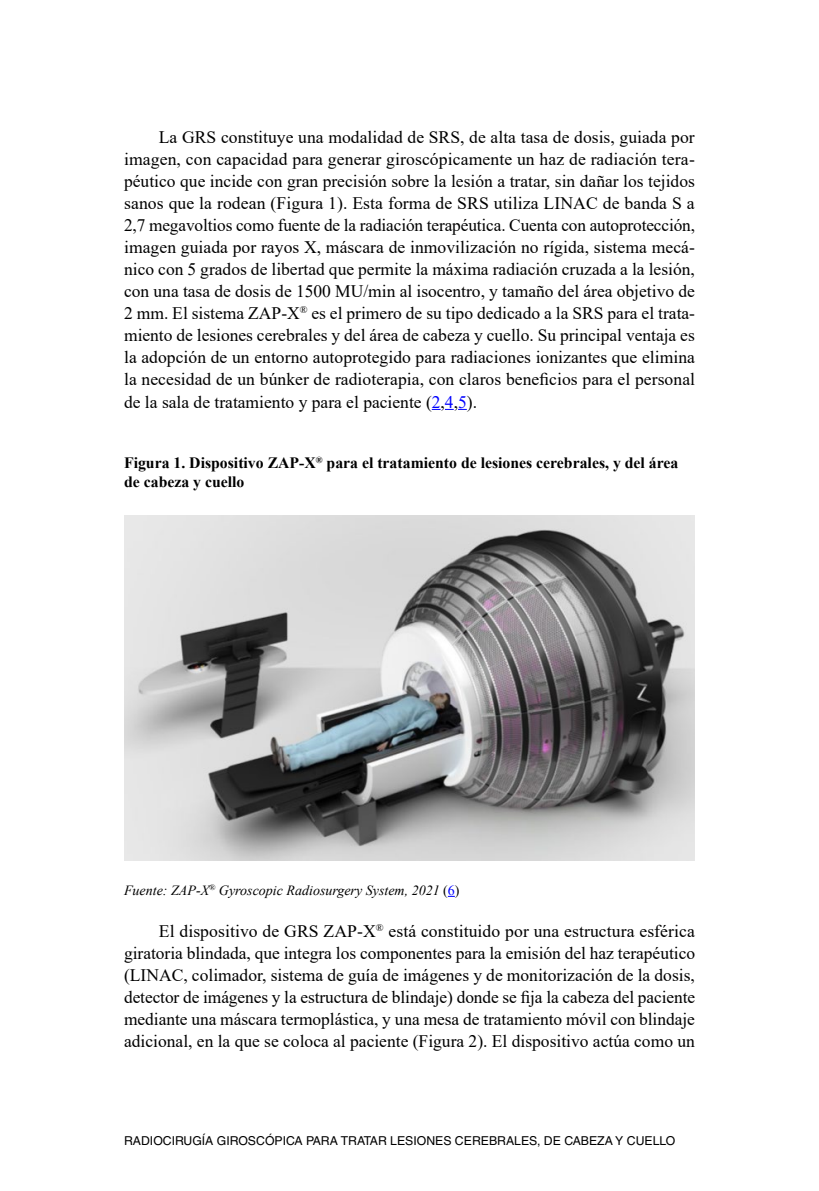
<style>
.page{position:relative;width:819px;height:1191px;background:#fff}
.page>*{position:absolute;margin:0;border:0;box-sizing:border-box;transform-origin:0 0}
.t1{font:17.5px/22.1px "Times New Roman";color:#000;text-align:justify}
.Titulo_figura{font:700 15.75px/18.9px "Times New Roman";color:#000}
.Fuente{font:italic 14px "Times New Roman";color:#000}
.t2{font:12.25px "Helvetica LT Std";color:#000}
.s1{color:#00f}
.s2{font-style:normal}
.s3{font-style:normal;color:#00f}
</style>
<div class="page">
<svg style="left:432px;top:409px;width:35px;height:1px"></svg>
<img style="left:124px;top:515px;width:570px;height:345px">
<p class="t1" style="left:124px;top:125px;width:572px;text-indent:35px">La GRS constituye una modalidad de SRS, de alta tasa de dosis, guiada por imagen, con capacidad para generar giroscópicamente un haz de radiación tera&shy;péutico que incide con gran precisión sobre la lesión a tratar, sin dañar los tejidos sanos que la rodean (Figura 1). Esta forma de SRS utiliza LINAC de banda S a 2,7 megavoltios como fuente de la radiación terapéutica. Cuenta con autoprotección, imagen guiada por rayos X, máscara de inmovilización no rígida, sistema mecá&shy;nico con 5 grados de libertad que permite la máxima radiación cruzada a la lesión, con una tasa de dosis de 1500 MU/min al isocentro, y tamaño del área objetivo de 2 mm. El sistema ZAP-X<sup>®</sup> es el primero de su tipo dedicado a la SRS para el trata&shy;miento de lesiones cerebrales y del área de cabeza y cuello. Su principal ventaja es la adopción de un entorno autoprotegido para radiaciones ionizantes que elimina la necesidad de un búnker de radioterapia, con claros beneficios para el personal de la sala de tratamiento y para el paciente (<span class="s1">2</span>,<span class="s1">4</span>,<span class="s1">5</span>).</p>
<p class="Titulo_figura" style="left:124px;top:453px;width:555px">Figura 1. Dispositivo ZAP-X<sup>®</sup> para el tratamiento de lesiones cerebrales, y del área de cabeza y cuello</p>
<p class="Fuente" style="left:124px;top:880px;width:337px">Fuente: ZAP-X<sup>®</sup> Gyroscopic Radiosurgery System, 2021 <span class="s2">(</span><span class="s3">6</span><span class="s2">)</span></p>
<p class="t1" style="left:124px;top:919px;width:572px;text-indent:35px">El dispositivo de GRS ZAP-X<sup>®</sup> está constituido por una estructura esférica giratoria blindada, que integra los componentes para la emisión del haz terapéutico (LINAC, colimador, sistema de guía de imágenes y de monitorización de la dosis, detector de imágenes y la estructura de blindaje) donde se fija la cabeza del paciente mediante una máscara termoplástica, y una mesa de tratamiento móvil con blindaje adicional, en la que se coloca al paciente (Figura 2). El dispositivo actúa como un</p>
<p class="t2" style="left:124px;top:1134px;width:553px">RADIOCIRUGÍA GIROSCÓPICA PARA TRATAR LESIONES CEREBRALES, DE CABEZA Y CUELLO</p>
</div>
